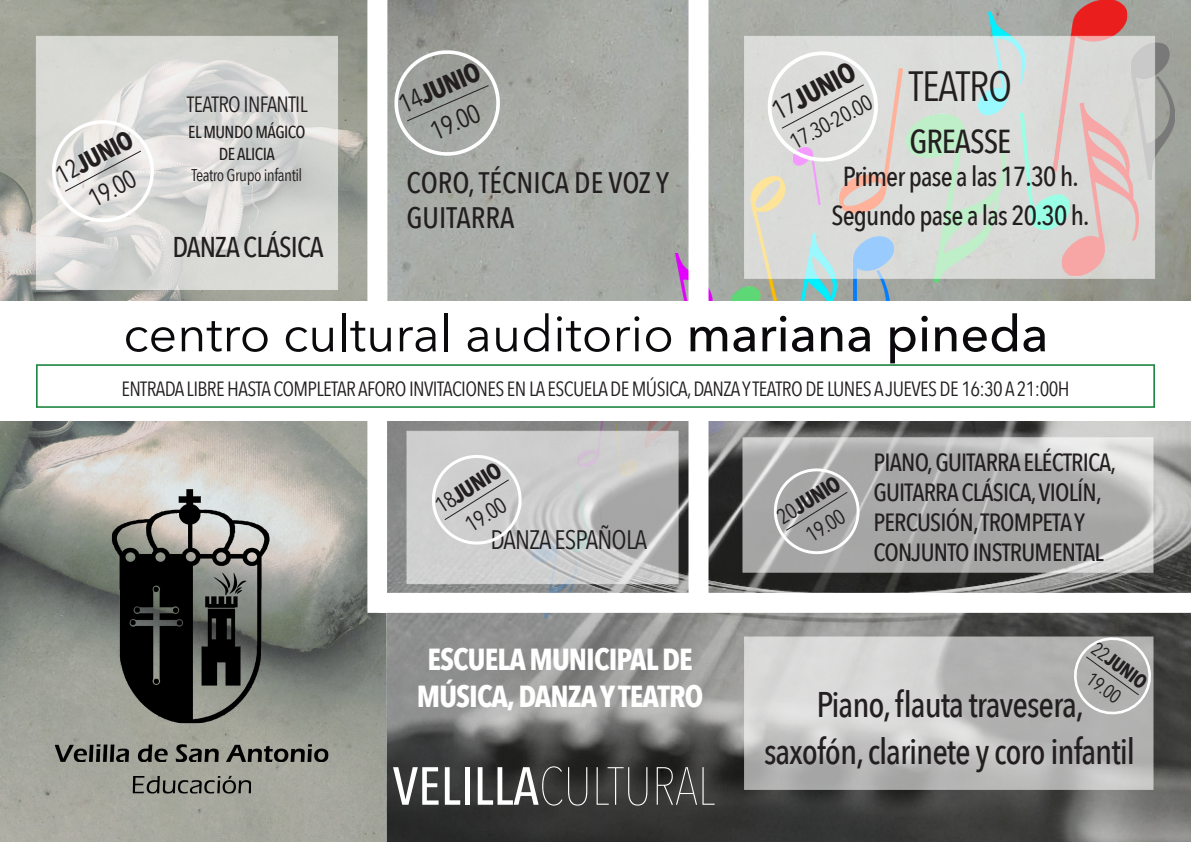
<style>
.page{position:relative;width:1191px;height:842px;background:#fff}
.page>*{position:absolute;margin:0;border:0;box-sizing:border-box;transform-origin:0 0}
.t1{font:200 53.1px "Avenir Next Condensed";color:#fff}
.t2{font:50.3px "Avenir Next";color:#0b090c}
.t3{font:42.2px "Avenir Next Condensed";letter-spacing:-.03em;color:#231f20}
.t4{font:500 35.6px "Avenir Next Condensed";letter-spacing:-.03em;color:#231f20}
.t5{font:500 33.2px "Avenir Next Condensed";letter-spacing:-.03em;color:#231f20}
.t6{font:700 30.4px "Avenir Next Condensed";letter-spacing:-.03em;color:#fff}
.t7{font:500 29.6px/35.5px "Avenir Next Condensed";color:#231f20}
.t8{font:500 28.6px "Avenir Next Condensed";letter-spacing:-.03em;color:#231f20}
.t9{font:700 27.6px "Avenir Next Condensed";color:#231f20}
.t10{font:500 27.5px "Avenir Next Condensed";letter-spacing:-.03em;color:#231f20}
.t11{font:26.7px "Avenir Next Condensed";letter-spacing:-.03em;color:#231f20}
.t12{font:700 26.4px "Avenir Next Condensed";color:#231f20}
.t13{font:26.4px "Avenir Next Condensed";color:#231f20}
.t14{font:700 25.5px "Avenir Next Condensed";color:#231f20}
.t15{font:25.5px "Avenir Next Condensed";color:#231f20}
.t16{font:500 24.9px "Avenir Next Condensed";letter-spacing:-.03em;color:#231f20}
.t17{font:700 22.5px "Avenir Next Condensed";color:#231f20}
.t18{font:22.5px "Avenir Next Condensed";color:#231f20}
.t19{font:22.1px "Avenir Next Condensed";letter-spacing:-.03em;color:#231f20}
.t20{font:21.9px "Avenir Next Condensed";color:#231f20}
.t21{font:700 21.5px "Avenir Next Condensed";color:#231f20}
.t22{font:21.5px "Avenir Next Condensed";color:#231f20}
.t23{font:20.6px "Avenir Next Condensed";letter-spacing:-.03em;color:#231f20}
.t24{font:700 19.3px "Avenir Next Condensed";color:#231f20}
.t25{font:19.3px "Avenir Next Condensed";color:#231f20}
.t26{font:500 17.3px "Avenir Next Condensed";letter-spacing:-.03em;color:#231f20}
.t27{font:17px "Avenir Next Condensed";letter-spacing:-.03em;color:#231f20}
.s1{font-weight:400}
.s2{font-weight:500}
</style>
<div class="page">
<img style="left:0;top:0;width:386px;height:842px">
<img style="left:349px;top:0;width:842px;height:637px">
<div style="left:367px;top:0;width:20px;height:613px;background:#fff"></div>
<svg style="left:36px;top:36px;width:302px;height:254px;background:#d8d8d5"></svg>
<svg style="left:47px;top:115px;width:112px;height:112px;background:#e2e1df"></svg>
<svg style="left:389px;top:45px;width:116px;height:116px;background:#a7aaa6"></svg>
<img style="left:387px;top:421px;width:804px;height:421px">
<div style="left:379px;top:593px;width:812px;height:20px;background:#fff"></div>
<svg style="left:406px;top:431px;width:272px;height:153px;background:#c5c6c6"></svg>
<div style="left:688px;top:0;width:20px;height:603px;background:#fff"></div>
<svg style="left:744px;top:36px;width:411px;height:243px;background:#d7d9d4"></svg>
<svg style="left:427px;top:450px;width:99px;height:99px;background:#cfd0cf"></svg>
<div style="left:0;top:301px;width:1191px;height:120px;background:#fff"></div>
<div style="left:36px;top:364px;width:1119px;height:44px;border:2px solid #1e8641"></div>
<svg style="left:742px;top:437px;width:411px;height:135px;background:#b2b2b2"></svg>
<svg style="left:769px;top:464px;width:95px;height:94px;background:#b0b0af"></svg>
<svg style="left:744px;top:637px;width:409px;height:153px;background:#c2c2c2"></svg>
<svg style="left:1066px;top:630px;width:92px;height:88px;background:#a8a8a7"></svg>
<img style="left:36px;top:469px;width:313px;height:352px">
<svg style="left:762px;top:46px;width:121px;height:121px;background:#dddcdc"></svg>
<p class="t12" style="left:393px;top:90px;width:88px;rotate:-23deg"><span class="s1">14</span>JUNIO</p>
<p class="t19" style="left:187px;top:85px;width:122px">TEATRO INFANTIL</p>
<p class="t13" style="left:422px;top:111px;width:54px;rotate:-23deg">19.00</p>
<p class="t26" style="left:188px;top:121px;width:119px">EL MUNDO MÁGICO</p>
<p class="t26" style="left:219px;top:144px;width:58px">DE ALICIA</p>
<p class="t27" style="left:191px;top:160px;width:112px">Teatro Grupo infantil</p>
<p class="t14" style="left:50px;top:163px;width:85px;rotate:-28deg"><span class="s1">12</span>JUNIO</p>
<p class="t15" style="left:80px;top:181px;width:52px;rotate:-28deg">19.00</p>
<p class="t7" style="left:406px;top:164px;width:264px">CORO, TÉCNICA DE VOZ Y<br>GUITARRA</p>
<p class="t8" style="left:172px;top:230px;width:153px">DANZA CLÁSICA</p>
<p class="t9" style="left:765px;top:98px;width:92px;rotate:-28deg"><span class="s1">17</span>JUNIO</p>
<p class="t3" style="left:908px;top:50px;width:105px">TEATRO</p>
<p class="t20" style="left:782px;top:127px;width:92px;rotate:-28deg">17.30-20.00</p>
<p class="t5" style="left:909px;top:122px;width:103px">GREASSE</p>
<p class="t10" style="left:843px;top:160px;width:237px">Primer pase a las 17.30 h.</p>
<p class="t10" style="left:831px;top:199px;width:259px">Segundo pase a las 20.30 h.</p>
<p class="t2" style="left:123px;top:291px;width:926px">centro cultural auditorio <span class="s2">mariana pineda</span></p>
<p class="t23" style="left:121px;top:371px;width:949px">ENTRADA LIBRE HASTA COMPLETAR AFORO INVITACIONES EN LA ESCUELA DE MÚSICA, DANZA Y TEATRO DE LUNES A JUEVES DE 16:30 A 21:00H</p>
<p class="t17" style="left:430px;top:496px;width:75px;rotate:-32deg"><span class="s1">18</span>JUNIO</p>
<p class="t18" style="left:457px;top:510px;width:46px;rotate:-32deg">19.00</p>
<p class="t11" style="left:490px;top:516px;width:158px">DANZA ESPAÑOLA</p>
<p class="t6" style="left:427px;top:641px;width:267px">ESCUELA MUNICIPAL DE</p>
<p class="t6" style="left:417px;top:678px;width:288px">MÚSICA, DANZA Y TEATRO</p>
<p class="t1" style="left:393px;top:754px;width:323px"><span class="s2">VELILLA</span>CULTURAL</p>
<p class="t21" style="left:772px;top:507px;width:72px;rotate:-32deg"><span class="s1">20</span>JUNIO</p>
<p class="t22" style="left:797px;top:521px;width:44px;rotate:-32deg">19.00</p>
<p class="t16" style="left:873px;top:447px;width:244px">PIANO, GUITARRA ELÉCTRICA,</p>
<p class="t16" style="left:873px;top:477px;width:230px">GUITARRA CLÁSICA, VIOLÍN,</p>
<p class="t16" style="left:873px;top:507px;width:213px">PERCUSIÓN, TROMPETA Y</p>
<p class="t16" style="left:873px;top:537px;width:232px">CONJUNTO INSTRUMENTAL</p>
<p class="t24" style="left:1100px;top:637px;width:65px;rotate:36deg"><span class="s1">22</span>JUNIO</p>
<p class="t25" style="left:1098px;top:663px;width:40px;rotate:36deg">19.00</p>
<p class="t4" style="left:816px;top:683px;width:269px">Piano, flauta travesera,</p>
<p class="t4" style="left:764px;top:730px;width:372px">saxofón, clarinete y coro infantil</p>
</div>
